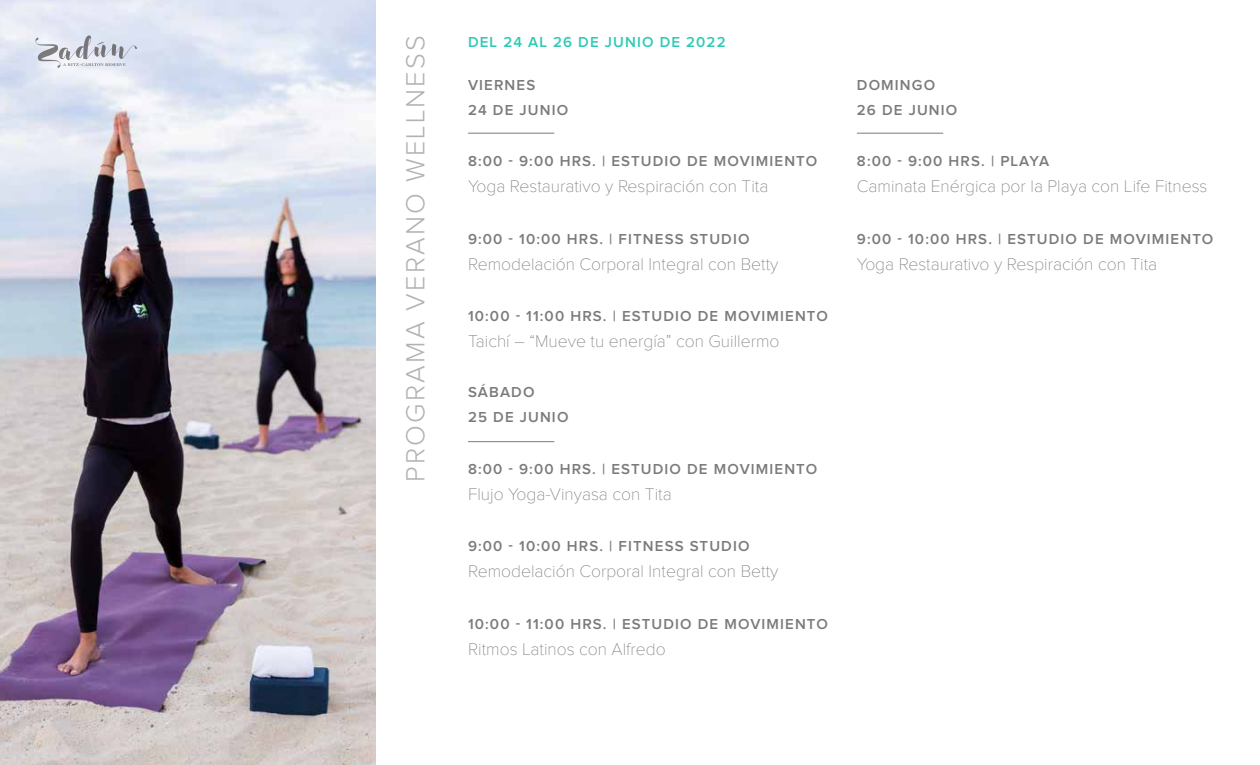
<style>
.page{position:relative;width:1260px;height:765px;background:#fff}
.page>*{position:absolute;margin:0;border:0;box-sizing:border-box;transform-origin:0 0}
.t1{font:300 27.25px "Proxima Nova";letter-spacing:.08em;color:#b3b2b2}
.t2{font:100 17.5px "Proxima Nova T";color:#77787b}
.t3{font:600 15px/25px "Proxima Nova";letter-spacing:.075em;color:#7c7b7b}
.t4{font:600 15px "Proxima Nova";letter-spacing:.075em;color:#2dcbb4}
</style>
<div class="page">
<img style="left:0;top:0;width:376px;height:765px">
<svg style="left:35px;top:35px;width:102px;height:33px;background:#ced2dc"></svg>
<hr style="left:468px;top:133px;width:86px;height:1px;background:#7c7b7b">
<hr style="left:857px;top:133px;width:86px;height:1px;background:#7c7b7b">
<hr style="left:468px;top:441px;width:86px;height:1px;background:#7c7b7b">
<h1 class="t1" style="left:403px;top:482px;width:448px;rotate:-90deg">PROGRAMA VERANO WELLNESS</h1>
<p class="t4" style="left:468px;top:35px;width:259px">DEL 24 AL 26 DE JUNIO DE 2022</p>
<p class="t3" style="left:468px;top:73px;width:102px">VIERNES<br>24 DE JUNIO</p>
<p class="t3" style="left:468px;top:149px;width:351px">8:00 - 9:00 HRS. | ESTUDIO DE MOVIMIENTO</p>
<p class="t2" style="left:468px;top:176px;width:302px">Yoga Restaurativo y Respiración con Tita</p>
<p class="t3" style="left:468px;top:227px;width:283px">9:00 - 10:00 HRS. | FITNESS STUDIO</p>
<p class="t2" style="left:468px;top:254px;width:312px">Remodelación Corporal Integral con Betty</p>
<p class="t3" style="left:468px;top:304px;width:361px">10:00 - 11:00 HRS. | ESTUDIO DE MOVIMIENTO</p>
<p class="t2" style="left:468px;top:331px;width:313px">Taichí – “Mueve tu energía” con Guillermo</p>
<p class="t3" style="left:468px;top:380px;width:102px">SÁBADO<br>25 DE JUNIO</p>
<p class="t3" style="left:468px;top:457px;width:351px">8:00 - 9:00 HRS. | ESTUDIO DE MOVIMIENTO</p>
<p class="t2" style="left:468px;top:484px;width:205px">Flujo Yoga-Vinyasa con Tita</p>
<p class="t3" style="left:468px;top:534px;width:283px">9:00 - 10:00 HRS. | FITNESS STUDIO</p>
<p class="t2" style="left:468px;top:561px;width:312px">Remodelación Corporal Integral con Betty</p>
<p class="t3" style="left:468px;top:612px;width:361px">10:00 - 11:00 HRS. | ESTUDIO DE MOVIMIENTO</p>
<p class="t2" style="left:468px;top:639px;width:199px">Ritmos Latinos con Alfredo</p>
<p class="t3" style="left:857px;top:73px;width:102px">DOMINGO<br>26 DE JUNIO</p>
<p class="t3" style="left:857px;top:149px;width:194px">8:00 - 9:00 HRS. | PLAYA</p>
<p class="t2" style="left:857px;top:176px;width:352px">Caminata Enérgica por la Playa con Life Fitness</p>
<p class="t3" style="left:857px;top:227px;width:358px">9:00 - 10:00 HRS. | ESTUDIO DE MOVIMIENTO</p>
<p class="t2" style="left:857px;top:254px;width:302px">Yoga Restaurativo y Respiración con Tita</p>
</div>
